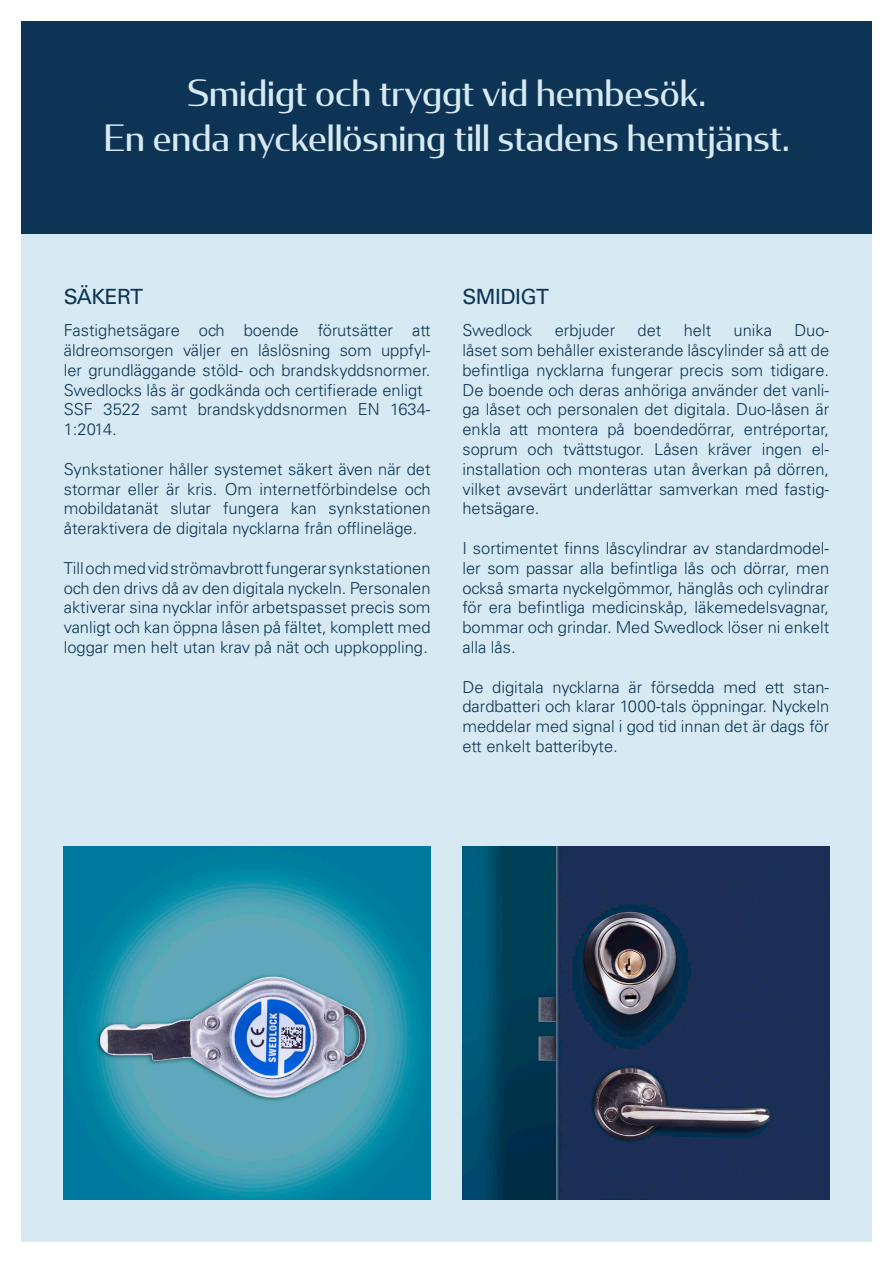
<style>
.page{position:relative;width:893px;height:1263px;background:#fff}
.page>*{position:absolute;margin:0;border:0;box-sizing:border-box;transform-origin:0 0}
.t1{font:36px/45px "Condor";color:#d7eaf4;text-align:center}
.t2{font:21px "Univers LT Std";letter-spacing:-.025em;color:#0d3454}
.t3{font:300 16.5px/19.8px "Univers LT Std";color:#0d3454;text-align:justify}
</style>
<div class="page">
<div style="left:21px;top:21px;width:851px;height:1221px;background:#d7eaf4"></div>
<img style="left:64px;top:846px;width:367px;height:353px">
<img style="left:462px;top:846px;width:367px;height:353px">
<div style="left:21px;top:21px;width:851px;height:213px;background:#0d3454"></div>
<h1 class="t1" style="left:103px;top:69px;width:688px">Smidigt och tryggt vid hembesök.<br>En enda nyckellösning till stadens hemtjänst.</h1>
<p class="t2" style="left:64px;top:284px;width:81px">SÄKERT</p>
<p class="t3" style="left:64px;top:320px;width:368px;text-align:left">Fastighetsägare och boende förutsätter att äldreomsorgen väljer en låslösning som uppfyl&shy;ler grundläggande stöld- och brandskyddsnormer.<br>Swedlocks lås är godkända och certifierade enligt SSF 3522 samt brandskyddsnormen EN 1634- 1:2014.</p>
<p class="t3" style="left:64px;top:459px;width:368px">Synkstationer håller systemet säkert även när det stormar eller är kris. Om internetförbindelse och mobildatanät slutar fungera kan synkstationen återaktivera de digitala nycklarna från offlineläge.</p>
<p class="t3" style="left:64px;top:558px;width:368px">Till och med vid strömavbrott fungerar synkstationen och den drivs då av den digitala nyckeln. Personalen aktiverar sina nycklar inför arbetspasset precis som vanligt och kan öppna låsen på fältet, komplett med loggar men helt utan krav på nät och uppkoppling.</p>
<p class="t2" style="left:462px;top:284px;width:88px">SMIDIGT</p>
<p class="t3" style="left:462px;top:320px;width:71px">Swedlock</p>
<p class="t3" style="left:555px;top:320px;width:62px">erbjuder</p>
<p class="t3" style="left:637px;top:320px;width:25px">det</p>
<p class="t3" style="left:684px;top:320px;width:29px">helt</p>
<p class="t3" style="left:733px;top:320px;width:40px">unika</p>
<p class="t3" style="left:462px;top:320px;width:368px;text-indent:332px">Duo&shy;låset som behåller existerande låscylinder så att de befintliga nycklarna fungerar precis som tidigare.<br>De boende och deras anhöriga använder det vanli&shy;ga låset och personalen det digitala. Duo-låsen är enkla att montera på boendedörrar, entréportar, soprum och tvättstugor. Låsen kräver ingen el&shy;installation och monteras utan åverkan på dörren, vilket avsevärt underlättar samverkan med fastig&shy;hetsägare.</p>
<p class="t3" style="left:462px;top:538px;width:368px">I sortimentet finns låscylindrar av standardmodel&shy;ler som passar alla befintliga lås och dörrar, men också smarta nyckelgömmor, hänglås och cylindrar för era befintliga medicinskåp, läkemedelsvagnar, bommar och grindar. Med Swedlock löser ni enkelt alla lås.</p>
<p class="t3" style="left:462px;top:677px;width:368px">De digitala nycklarna är försedda med ett stan&shy;dardbatteri och klarar 1000-tals öppningar. Nyckeln meddelar med signal i god tid innan det är dags för ett enkelt batteribyte.</p>
</div>
